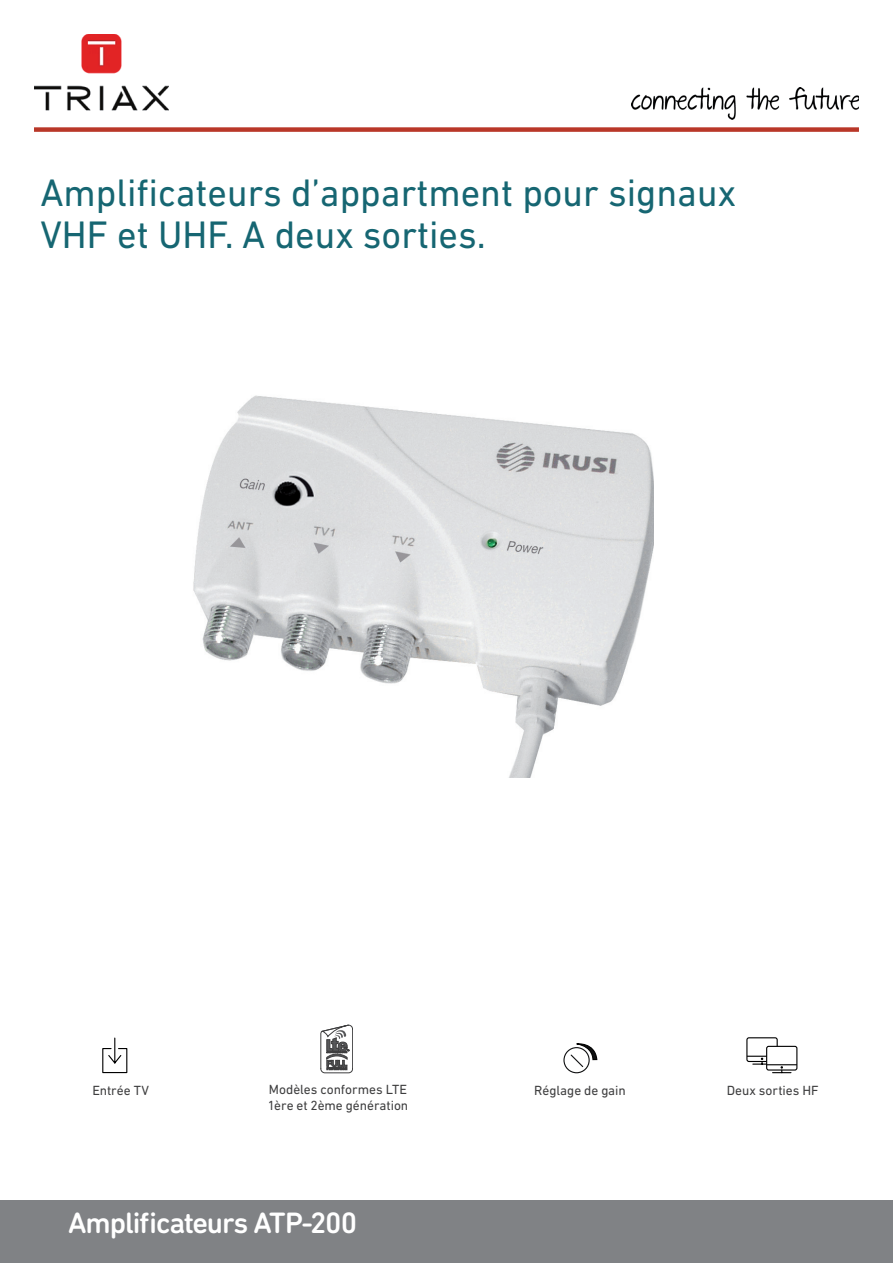
<style>
.page{position:relative;width:893px;height:1263px;background:#fff}
.page>*{position:absolute;margin:0;border:0;box-sizing:border-box;transform-origin:0 0}
.t1{font:39px/42px "DIN Next LT Pro";color:#166672}
.t2{font:500 30px "DIN Next Rounded LT Pro";letter-spacing:-.035em;color:#fff}
.t3{font:13.5px "DIN Next LT Pro";letter-spacing:-.005em;color:#3e3e3f}
</style>
<div class="page">
<div style="left:0;top:1200px;width:893px;height:63px;background:#808285"></div>
<div style="left:563px;top:1047px;width:27px;height:26px;border:1px solid #101112;border-radius:50%"></div>
<svg style="left:570px;top:1043px;width:28px;height:25px"></svg>
<svg style="left:102px;top:1037px;width:26px;height:37px"></svg>
<div style="left:766px;top:1046px;width:31px;height:24px;border:1px solid #000;border-radius:2px"></div>
<svg style="left:746px;top:1037px;width:45px;height:36px"></svg>
<hr style="left:767px;top:1064px;width:30px;height:1px;background:#000">
<img style="left:193px;top:395px;width:460px;height:382px">
<svg style="left:320px;top:1025px;width:33px;height:48px"></svg>
<img style="left:632px;top:88px;width:227px;height:31px">
<img style="left:34px;top:34px;width:134px;height:77px">
<div style="left:34px;top:127px;width:825px;height:5px;background:#b93728"></div>
<h1 class="t1" style="left:40px;top:171px;width:697px">Amplificateurs d’appartment pour signaux<br>VHF et UHF. A deux sorties.</h1>
<p class="t3" style="left:92px;top:1082px;width:58px">Entrée TV</p>
<p class="t3" style="left:269px;top:1081px;width:140px">Modèles conformes LTE</p>
<p class="t3" style="left:534px;top:1082px;width:93px">Réglage de gain</p>
<p class="t3" style="left:727px;top:1082px;width:93px">Deux sorties HF</p>
<p class="t3" style="left:268px;top:1097px;width:142px">1ère et 2ème génération</p>
<h2 class="t2" style="left:68px;top:1205px;width:291px">Amplificateurs ATP-200</h2>
</div>
